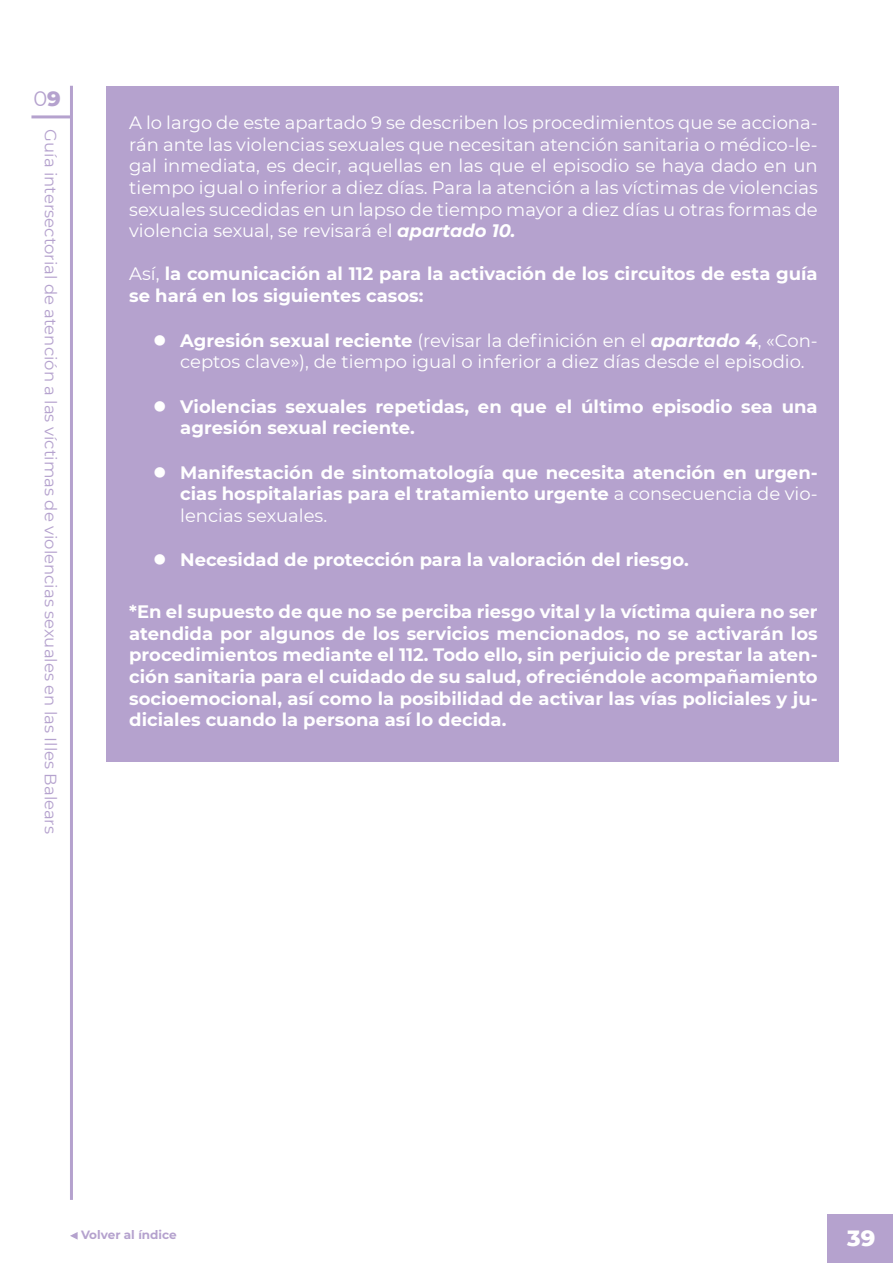
<style>
.page{position:relative;width:893px;height:1263px;background:#fff}
.page>*{position:absolute;margin:0;border:0;box-sizing:border-box;transform-origin:0 0}
.t1{font:800 22.5px "Montserrat";color:#fff}
.t2{font:21px "Montserrat";color:#b5a2ce}
.t3{font:700 18px/21.6px "Montserrat";color:#fff}
.t4{font:18px/21.6px "Montserrat";color:#fff;text-align:justify}
.t5{font:16.5px "Montserrat";color:#b5a2ce}
.t6{font:700 12px "Montserrat";color:#b5a2ce}
.s1{font-weight:800}
.s2{font-weight:700;font-style:italic}
.s3{font-weight:400}
.s4{font-weight:700}
</style>
<div class="page">
<div style="left:827px;top:1214px;width:66px;height:49px;background:#b5a2ce"></div>
<hr style="left:70px;top:86px;width:3px;height:1114px;background:#b5a2ce">
<hr style="left:31px;top:115px;width:40px;height:3px;background:#b5a2ce">
<svg style="left:70px;top:1232px;width:8px;height:7px"></svg>
<div style="left:106px;top:86px;width:733px;height:675px;background:#b5a2ce"></div>
<p class="t2" style="left:33px;top:84px;width:29px">0<span class="s1">9</span></p>
<p class="t5" style="left:62px;top:129px;width:706px;rotate:90deg">Guía intersectorial de atención a las víctimas de violencias sexuales en las Illes Balears</p>
<p class="t4" style="left:129px;top:111px;width:690px">A lo largo de este apartado 9 se describen los procedimientos que se acciona&shy;rán ante las violencias sexuales que necesitan atención sanitaria o médico-le&shy;gal inmediata, es decir, aquellas en las que el episodio se haya dado en un tiempo igual o inferior a diez días. Para la atención a las víctimas de violencias sexuales sucedidas en un lapso de tiempo mayor a diez días u otras formas de violencia sexual, se revisará el <span class="s2">apartado 10.</span></p>
<p class="t3" style="left:129px;top:262px;width:690px"><span class="s3">Así,</span> la comunicación al 112 para la activación de los circuitos de esta guía se hará en los siguientes casos:</p>
<p class="t4" style="left:180px;top:329px;width:639px"><span class="s4">Agresión sexual reciente</span> (revisar la definición en el <span class="s2">apartado 4</span>, «Con&shy;ceptos clave»), de tiempo igual o inferior a diez días desde el episodio.</p>
<p class="t3" style="left:180px;top:394px;width:639px">Violencias sexuales repetidas, en que el último episodio sea una agresión sexual reciente.</p>
<p class="t3" style="left:180px;top:461px;width:639px;text-align:justify">Manifestación de sintomatología que necesita atención en urgen&shy;cias hospitalarias para el tratamiento urgente <span class="s3">a consecuencia de vio&shy;lencias sexuales.</span></p>
<p class="t3" style="left:180px;top:548px;width:510px">Necesidad de protección para la valoración del riesgo.</p>
<p class="t3" style="left:129px;top:600px;width:690px;text-align:justify">*En el supuesto de que no se perciba riesgo vital y la víctima quiera no ser atendida por algunos de los servicios mencionados, no se activarán los procedimientos mediante el 112. Todo ello, sin perjuicio de prestar la aten&shy;ción sanitaria para el cuidado de su salud, ofreciéndole acompañamiento socioemocional, así como la posibilidad de activar las vías policiales y ju&shy;diciales cuando la persona así lo decida.</p>
<p class="t6" style="left:81px;top:1226px;width:97px">Volver al índice</p>
<p class="t1" style="left:847px;top:1222px;width:30px">39</p>
</div>
